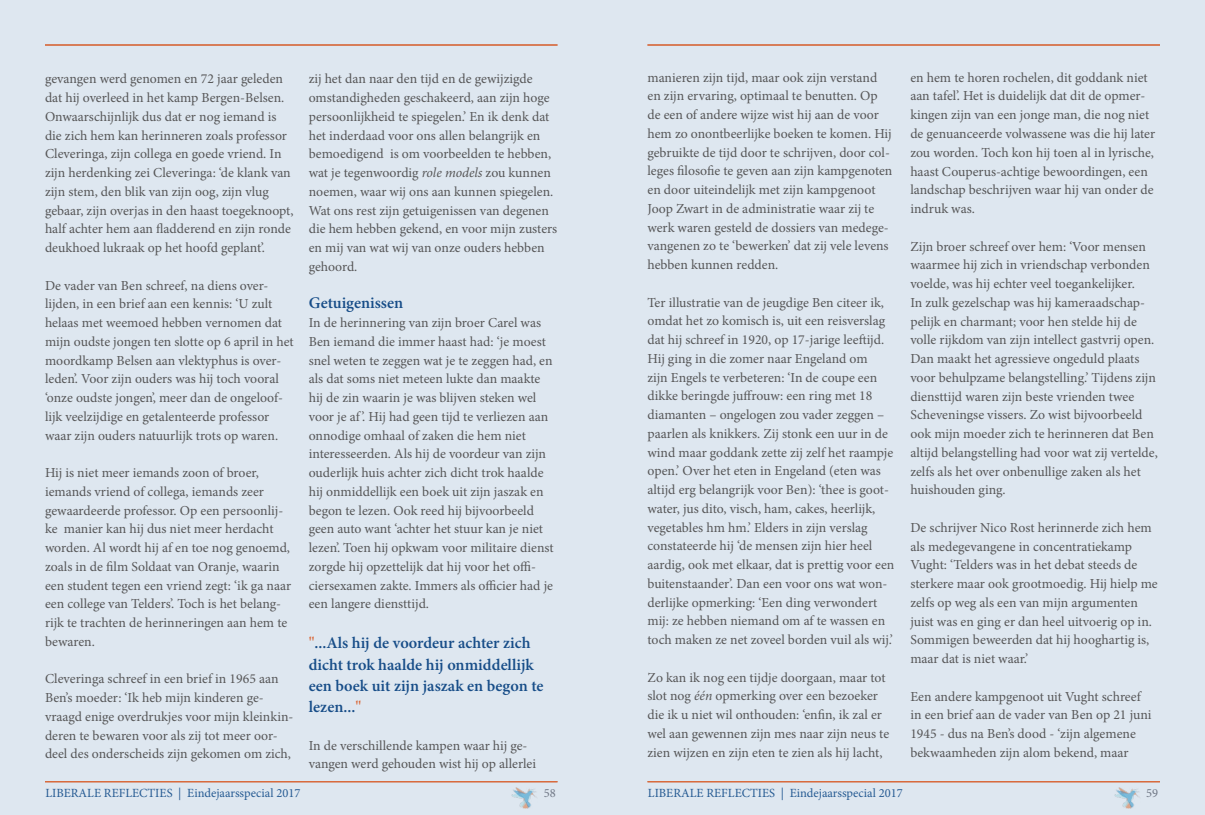
<style>
.page{position:relative;width:1205px;height:815px;background:#dee7f0}
.page>*{position:absolute;margin:0;border:0;box-sizing:border-box;transform-origin:0 0}
.t1{font:600 16.25px/21.2px "Minion Pro";color:#174d88}
.t2{font:13.75px/18.8px "Minion Pro";color:#565657}
.t3{font:12.5px "Minion Pro";color:#174d88}
.t4{font:12.5px "Minion Pro";color:#6e6f79}
.s1{font-style:italic}
.s2{color:#da6a3b}
</style>
<div class="page">
<hr style="left:45px;top:44px;width:512px;height:2px;background:#da6a3b">
<hr style="left:45px;top:781px;width:512px;height:1px;background:#da6a3b">
<hr style="left:647px;top:781px;width:513px;height:1px;background:#da6a3b">
<hr style="left:647px;top:44px;width:513px;height:2px;background:#da6a3b">
<p class="t2" style="left:45px;top:70px;width:250px">gevangen werd genomen en 72 jaar geleden dat hij overleed in het kamp Bergen-Belsen.<br>Onwaarschijnlijk dus dat er nog iemand is die zich hem kan herinneren zoals professor Cleveringa, zijn collega en goede vriend. In zijn herdenking zei Cleveringa: ‘de klank van zijn stem, den blik van zijn oog, zijn vlug gebaar, zijn overjas in den haast toegeknoopt, half achter hem aan fladderend en zijn ronde deukhoed lukraak op het hoofd geplant’.</p>
<p class="t2" style="left:45px;top:276px;width:250px">De vader van Ben schreef, na diens over&shy;lijden, in een brief aan een kennis: ‘U zult helaas met weemoed hebben vernomen dat mijn oudste jongen ten slotte op 6 april in het moordkamp Belsen aan vlektyphus is over&shy;leden’. Voor zijn ouders was hij toch vooral ‘onze oudste jongen’, meer dan de ongeloof&shy;lijk veelzijdige en getalenteerde professor waar zijn ouders natuurlijk trots op waren.</p>
<p class="t2" style="left:45px;top:463px;width:248px">Hij is niet meer iemands zoon of broer, iemands vriend of collega, iemands zeer gewaardeerde professor. Op een persoonlij&shy;ke manier kan hij dus niet meer herdacht worden. Al wordt hij af en toe nog genoemd, zoals in de film Soldaat van Oranje, waarin een student tegen een vriend zegt: ‘ik ga naar een college van Telders’. Toch is het belang&shy;rijk te trachten de herinneringen aan hem te bewaren.</p>
<p class="t2" style="left:45px;top:670px;width:250px">Cleveringa schreef in een brief in 1965 aan Ben’s moeder: ‘Ik heb mijn kinderen ge&shy;vraagd enige overdrukjes voor mijn kleinkin&shy;deren te bewaren voor als zij tot meer oor&shy;deel des onderscheids zijn gekomen om zich,</p>
<p class="t2" style="left:309px;top:70px;width:250px">zij het dan naar den tijd en de gewijzigde omstandigheden geschakeerd, aan zijn hoge persoonlijkheid te spiegelen.’ En ik denk dat het inderdaad voor ons allen belangrijk en bemoedigend is om voorbeelden te hebben, wat je tegenwoordig <span class="s1">role models</span> zou kunnen noemen, waar wij ons aan kunnen spiegelen.<br>Wat ons rest zijn getuigenissen van degenen die hem hebben gekend, en voor mijn zusters en mij van wat wij van onze ouders hebben gehoord.</p>
<p class="t1" style="left:309px;top:292px;width:96px">Getuigenissen</p>
<p class="t2" style="left:309px;top:313px;width:246px">In de herinnering van zijn broer Carel was Ben iemand die immer haast had: ‘je moest snel weten te zeggen wat je te zeggen had, en als dat soms niet meteen lukte dan maakte hij de zin waarin je was blijven steken wel voor je af ’. Hij had geen tijd te verliezen aan onnodige omhaal of zaken die hem niet interesseerden. Als hij de voordeur van zijn ouderlijk huis achter zich dicht trok haalde hij onmiddellijk een boek uit zijn jaszak en begon te lezen. Ook reed hij bijvoorbeeld geen auto want ‘achter het stuur kan je niet lezen’. Toen hij opkwam voor militaire dienst zorgde hij opzettelijk dat hij voor het offi&shy;ciersexamen zakte. Immers als officier had je een langere diensttijd.</p>
<p class="t1" style="left:309px;top:632px;width:236px"><span class="s2">"</span>...Als hij de voordeur achter zich dicht trok haalde hij onmiddellijk een boek uit zijn jaszak en begon te lezen...<span class="s2">"</span></p>
<p class="t2" style="left:309px;top:736px;width:229px">In de verschillende kampen waar hij ge&shy;vangen werd gehouden wist hij op allerlei</p>
<p class="t2" style="left:647px;top:68px;width:246px">manieren zijn tijd, maar ook zijn verstand en zijn ervaring, optimaal te benutten. Op de een of andere wijze wist hij aan de voor hem zo onontbeerlijke boeken te komen. Hij gebruikte de tijd door te schrijven, door col&shy;leges filosofie te geven aan zijn kampgenoten en door uiteindelijk met zijn kampgenoot Joop Zwart in de administratie waar zij te werk waren gesteld de dossiers van medege&shy;vangenen zo te ‘bewerken’ dat zij vele levens hebben kunnen redden.</p>
<p class="t2" style="left:647px;top:293px;width:248px">Ter illustratie van de jeugdige Ben citeer ik, omdat het zo komisch is, uit een reisverslag dat hij schreef in 1920, op 17-jarige leeftijd.<br>Hij ging in die zomer naar Engeland om<br>zijn Engels te verbeteren: ‘In de coupe een dikke beringde juffrouw: een ring met 18 diamanten – ongelogen zou vader zeggen – paarlen als knikkers. Zij stonk een uur in de wind maar goddank zette zij zelf het raampje open.’ Over het eten in Engeland (eten was altijd erg belangrijk voor Ben): ‘thee is goot&shy;water, jus dito, visch, ham, cakes, heerlijk, vegetables hm hm.’ Elders in zijn verslag constateerde hij ‘de mensen zijn hier heel aardig, ook met elkaar, dat is prettig voor een buitenstaander’. Dan een voor ons wat won&shy;derlijke opmerking: ‘Een ding verwondert mij: ze hebben niemand om af te wassen en toch maken ze net zoveel borden vuil als wij.’</p>
<p class="t2" style="left:647px;top:668px;width:243px">Zo kan ik nog een tijdje doorgaan, maar tot slot nog <span class="s1">één</span> opmerking over een bezoeker die ik u niet wil onthouden: ‘enfin, ik zal er wel aan gewennen zijn mes naar zijn neus te zien wijzen en zijn eten te zien als hij lacht,</p>
<p class="t2" style="left:910px;top:68px;width:246px">en hem te horen rochelen, dit goddank niet aan tafel’. Het is duidelijk dat dit de opmer&shy;kingen zijn van een jonge man, die nog niet de genuanceerde volwassene was die hij later zou worden. Toch kon hij toen al in lyrische, haast Couperus-achtige bewoordingen, een landschap beschrijven waar hij van onder de indruk was.</p>
<p class="t2" style="left:910px;top:237px;width:249px">Zijn broer schreef over hem: ‘Voor mensen waarmee hij zich in vriendschap verbonden voelde, was hij echter veel toegankelijker.<br>In zulk gezelschap was hij kameraadschap&shy;pelijk en charmant; voor hen stelde hij de volle rijkdom van zijn intellect gastvrij open.<br>Dan maakt het agressieve ongeduld plaats voor behulpzame belangstelling.’ Tijdens zijn diensttijd waren zijn beste vrienden twee Scheveningse vissers. Zo wist bijvoorbeeld ook mijn moeder zich te herinneren dat Ben altijd belangstelling had voor wat zij vertelde, zelfs als het over onbenullige zaken als het huishouden ging.</p>
<p class="t2" style="left:910px;top:518px;width:249px">De schrijver Nico Rost herinnerde zich hem als medegevangene in concentratiekamp Vught: ‘Telders was in het debat steeds de sterkere maar ook grootmoedig. Hij hielp me zelfs op weg als een van mijn argumenten juist was en ging er dan heel uitvoerig op in.<br>Sommigen beweerden dat hij hooghartig is, maar dat is niet waar.’</p>
<p class="t2" style="left:910px;top:687px;width:243px">Een andere kampgenoot uit Vught schreef in een brief aan de vader van Ben op 21 juni 1945 - dus na Ben’s dood - ‘zijn algemene bekwaamheden zijn alom bekend, maar</p>
<p class="t3" style="left:45px;top:785px;width:256px">LIBERALE REFLECTIES | Eindejaarsspecial 2017</p>
<p class="t4" style="left:544px;top:785px;width:14px">58</p>
<p class="t3" style="left:648px;top:785px;width:256px">LIBERALE REFLECTIES | Eindejaarsspecial 2017</p>
<p class="t4" style="left:1146px;top:785px;width:14px">59</p>
</div>
